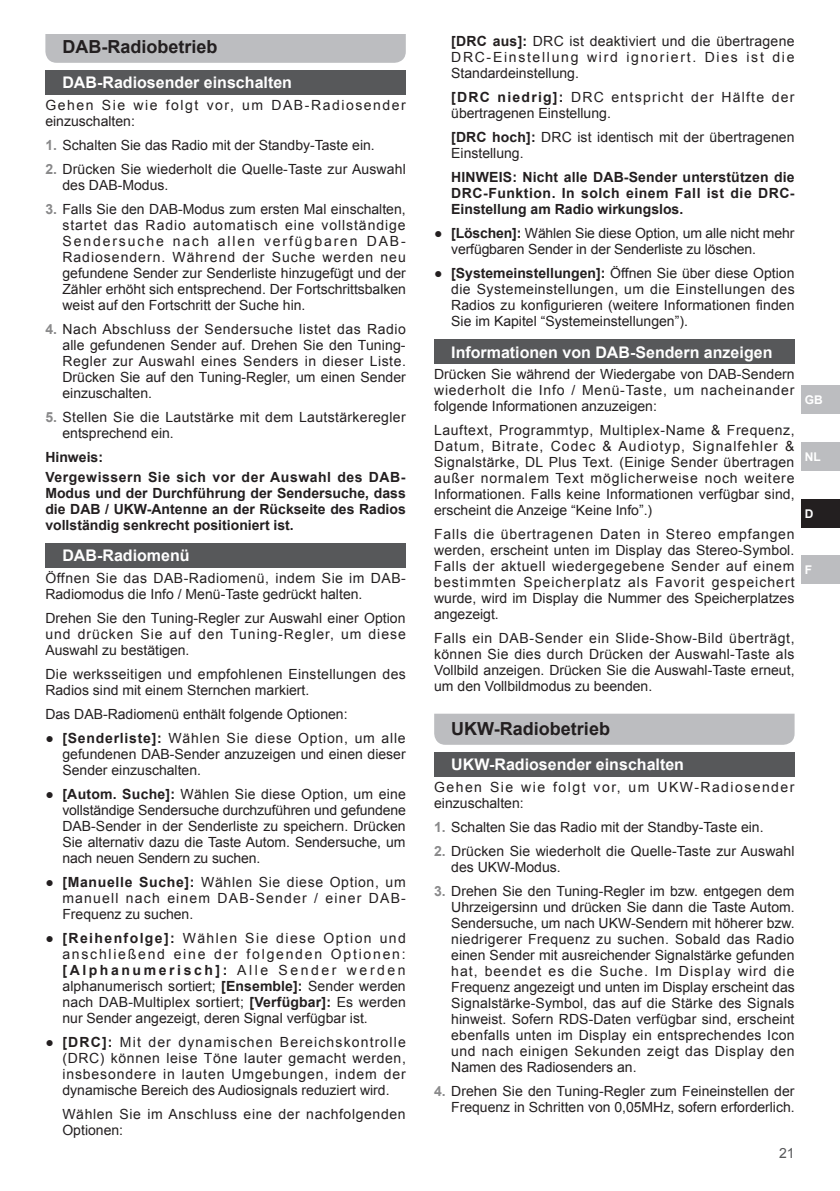
<style>
.page{position:relative;width:840px;height:1191px;background:#fff}
.page>*{position:absolute;margin:0;border:0;box-sizing:border-box;transform-origin:0 0}
.t1{font:700 18px "Arial";color:#231f20}
.t2{font:700 16px "Arial";color:#fff}
.t3{font:14px/16px "Arial";color:#231f20;text-align:justify}
.t4{font:700 14px/16px "Arial";color:#231f20;text-align:justify}
.t5{font:14px/16px "Arial";letter-spacing:.025em;color:#231f20}
.t6{font:14px/16px "Arial";letter-spacing:.11em;color:#231f20}
.t7{font:14px/16px "Arial";letter-spacing:.105em;color:#231f20}
.t8{font:14px/16px "Arial";letter-spacing:.045em;color:#231f20}
.t9{font:700 14px/20px "Arial";letter-spacing:.04em;color:#231f20}
.t10{font:14px "Arial";color:#57585a}
.t11{font:700 12px "Arial";color:#fff}
.s1{font-weight:700;color:#89898a}
.s2{font-weight:700}
</style>
<div class="page">
<div style="left:801px;top:386px;width:38px;height:28px;background:#bcbdc0"></div>
<div style="left:801px;top:442px;width:38px;height:29px;background:#bcbdc0"></div>
<div style="left:801px;top:499px;width:38px;height:28px;background:#231f20"></div>
<div style="left:801px;top:556px;width:38px;height:28px;background:#bcbdc0"></div>
<div style="left:45px;top:34px;width:360px;height:29px;background:#bcbdc0"></div>
<div style="left:45px;top:70px;width:360px;height:25px;background:#57585a"></div>
<div style="left:45px;top:543px;width:360px;height:25px;background:#57585a"></div>
<div style="left:434px;top:339px;width:360px;height:25px;background:#57585a"></div>
<svg style="left:434px;top:713px;width:360px;height:32px"></svg>
<div style="left:434px;top:752px;width:360px;height:24px;background:#57585a"></div>
<p class="t1" style="left:62px;top:35px;width:156px">DAB-Radiobetrieb</p>
<p class="t2" style="left:62px;top:72px;width:231px">DAB-Radiosender einschalten</p>
<p class="t6" style="left:45px;top:97px;width:362px">Gehen Sie wie folgt vor, um DAB-Radiosender einzuschalten:</p>
<p class="t3" style="left:45px;top:137px;width:331px"><span class="s1">1.</span> Schalten Sie das Radio mit der Standby-Taste ein.</p>
<p class="t3" style="left:62px;top:161px;width:345px;text-indent:-17px"><span class="s1">2.</span> Drücken Sie wiederholt die Quelle-Taste zur Auswahl des DAB-Modus.</p>
<p class="t3" style="left:62px;top:201px;width:345px;text-indent:-17px"><span class="s1">3.</span> Falls Sie den DAB-Modus zum ersten Mal einschalten, startet das Radio automatisch eine vollständige Sendersuche nach allen verfügbaren DAB-Radiosendern. Während der Suche werden neu gefundene Sender zur Senderliste hinzugefügt und der Zähler erhöht sich entsprechend. Der Fortschrittsbalken weist auf den Fortschritt der Suche hin.</p>
<p class="t3" style="left:62px;top:321px;width:345px;text-indent:-17px"><span class="s1">4.</span> Nach Abschluss der Sendersuche listet das Radio alle gefundenen Sender auf. Drehen Sie den Tuning-Regler zur Auswahl eines Senders in dieser Liste.<br>Drücken Sie auf den Tuning-Regler, um einen Sender einzuschalten.</p>
<p class="t5" style="left:62px;top:409px;width:344px;text-indent:-17px"><span class="s1">5.</span> Stellen Sie die Lautstärke mit dem Lautstärkeregler entsprechend ein.</p>
<p class="t9" style="left:45px;top:447px;width:361px">Hinweis:<br>Vergewissern Sie sich vor der Auswahl des DAB-</p>
<p class="t4" style="left:45px;top:485px;width:362px">Modus und der Durchführung der Sendersuche, dass die DAB / UKW-Antenne an der Rückseite des Radios vollständig senkrecht positioniert ist.</p>
<p class="t2" style="left:62px;top:545px;width:129px">DAB-Radiomenü</p>
<p class="t3" style="left:45px;top:570px;width:362px">Öffnen Sie das DAB-Radiomenü, indem Sie im DAB-<br>Radiomodus die Info / Menü-Taste gedrückt halten.</p>
<p class="t3" style="left:45px;top:610px;width:362px">Drehen Sie den Tuning-Regler zur Auswahl einer Option und drücken Sie auf den Tuning-Regler, um diese Auswahl zu bestätigen.</p>
<p class="t5" style="left:45px;top:666px;width:362px">Die werksseitigen und empfohlenen Einstellungen des<br>Radios sind mit einem Sternchen markiert.</p>
<p class="t3" style="left:45px;top:706px;width:303px">Das DAB-Radiomenü enthält folgende Optionen:</p>
<p class="t3" style="left:62px;top:730px;width:344px;text-indent:-17px">● <span class="s2">[Senderliste]:</span> Wählen Sie diese Option, um alle gefundenen DAB-Sender anzuzeigen und einen dieser Sender einzuschalten.</p>
<p class="t3" style="left:62px;top:786px;width:345px;text-indent:-17px">● <span class="s2">[Autom. Suche]:</span> Wählen Sie diese Option, um eine vollständige Sendersuche durchzuführen und gefundene DAB-Sender in der Senderliste zu speichern. Drücken Sie alternativ dazu die Taste Autom. Sendersuche, um nach neuen Sendern zu suchen.</p>
<p class="t3" style="left:62px;top:874px;width:345px;text-indent:-17px">● <span class="s2">[Manuelle Suche]:</span> Wählen Sie diese Option, um manuell nach einem DAB-Sender / einer DAB-Frequenz zu suchen.</p>
<p class="t3" style="left:62px;top:930px;width:345px;text-indent:-17px">● <span class="s2">[Reihenfolge]:</span> Wählen Sie diese Option und anschließend eine der folgenden Optionen: <span class="s2">[Alphanumerisch]:</span> Alle Sender werden alphanumerisch sortiert; <span class="s2">[Ensemble]:</span> Sender werden nach DAB-Multiplex sortiert; <span class="s2">[Verfügbar]:</span> Es werden nur Sender angezeigt, deren Signal verfügbar ist.</p>
<p class="t3" style="left:62px;top:1033px;width:345px;text-indent:-17px">● <span class="s2">[DRC]:</span> Mit der dynamischen Bereichskontrolle (DRC) können leise Töne lauter gemacht werden, insbesondere in lauten Umgebungen, indem der dynamische Bereich des Audiosignals reduziert wird.</p>
<p class="t8" style="left:62px;top:1105px;width:344px">Wählen Sie im Anschluss eine der nachfolgenden<br>Optionen:</p>
<p class="t3" style="left:451px;top:33px;width:344px"><span class="s2">[DRC aus]:</span> DRC ist deaktiviert und die übertragene DRC-Einstellung wird ignoriert. Dies ist die Standardeinstellung.</p>
<p class="t3" style="left:451px;top:89px;width:345px"><span class="s2">[DRC niedrig]:</span> DRC entspricht der Hälfte der übertragenen Einstellung.</p>
<p class="t3" style="left:451px;top:129px;width:345px"><span class="s2">[DRC hoch]:</span> DRC ist identisch mit der übertragenen<br>Einstellung.</p>
<p class="t4" style="left:451px;top:169px;width:345px">HINWEIS: Nicht alle DAB-Sender unterstützen die DRC-Funktion. In solch einem Fall ist die DRC-Einstellung am Radio wirkungslos.</p>
<p class="t3" style="left:451px;top:225px;width:344px;text-indent:-17px">● <span class="s2">[Löschen]:</span> Wählen Sie diese Option, um alle nicht mehr verfügbaren Sender in der Senderliste zu löschen.</p>
<p class="t3" style="left:451px;top:265px;width:345px;text-indent:-17px">● <span class="s2">[Systemeinstellungen]:</span> Öffnen Sie über diese Option die Systemeinstellungen, um die Einstellungen des Radios zu konfigurieren (weitere Informationen finden Sie im Kapitel “Systemeinstellungen”).</p>
<p class="t2" style="left:451px;top:341px;width:322px">Informationen von DAB-Sendern anzeigen</p>
<p class="t3" style="left:434px;top:366px;width:362px">Drücken Sie während der Wiedergabe von DAB-Sendern wiederholt die Info / Menü-Taste, um nacheinander folgende Informationen anzuzeigen:</p>
<p class="t3" style="left:434px;top:422px;width:362px">Lauftext, Programmtyp, Multiplex-Name &amp; Frequenz, Datum, Bitrate, Codec &amp; Audiotyp, Signalfehler &amp; Signalstärke, DL Plus Text. (Einige Sender übertragen außer normalem Text möglicherweise noch weitere Informationen. Falls keine Informationen verfügbar sind, erscheint die Anzeige “Keine Info”.)</p>
<p class="t3" style="left:434px;top:526px;width:362px">Falls die übertragenen Daten in Stereo empfangen werden, erscheint unten im Display das Stereo-Symbol.<br>Falls der aktuell wiedergegebene Sender auf einem bestimmten Speicherplatz als Favorit gespeichert wurde, wird im Display die Nummer des Speicherplatzes angezeigt.</p>
<p class="t3" style="left:434px;top:630px;width:362px">Falls ein DAB-Sender ein Slide-Show-Bild überträgt, können Sie dies durch Drücken der Auswahl-Taste als Vollbild anzeigen. Drücken Sie die Auswahl-Taste erneut, um den Vollbildmodus zu beenden.</p>
<p class="t1" style="left:451px;top:717px;width:160px">UKW-Radiobetrieb</p>
<p class="t2" style="left:451px;top:754px;width:234px">UKW-Radiosender einschalten</p>
<p class="t7" style="left:434px;top:779px;width:361px">Gehen Sie wie folgt vor, um UKW-Radiosender einzuschalten:</p>
<p class="t3" style="left:434px;top:819px;width:331px"><span class="s1">1.</span> Schalten Sie das Radio mit der Standby-Taste ein.</p>
<p class="t3" style="left:451px;top:843px;width:345px;text-indent:-17px"><span class="s1">2.</span> Drücken Sie wiederholt die Quelle-Taste zur Auswahl des UKW-Modus.</p>
<p class="t3" style="left:451px;top:883px;width:345px;text-indent:-17px"><span class="s1">3.</span> Drehen Sie den Tuning-Regler im bzw. entgegen dem Uhrzeigersinn und drücken Sie dann die Taste Autom.<br>Sendersuche, um nach UKW-Sendern mit höherer bzw. niedrigerer Frequenz zu suchen. Sobald das Radio einen Sender mit ausreichender Signalstärke gefunden hat, beendet es die Suche. Im Display wird die Frequenz angezeigt und unten im Display erscheint das Signalstärke-Symbol, das auf die Stärke des Signals hinweist. Sofern RDS-Daten verfügbar sind, erscheint ebenfalls unten im Display ein entsprechendes Icon und nach einigen Sekunden zeigt das Display den Namen des Radiosenders an.</p>
<p class="t3" style="left:434px;top:1083px;width:362px;text-align:right"><span class="s1">4.</span> Drehen Sie den Tuning-Regler zum Feineinstellen der<br>Frequenz in Schritten von 0,05MHz, sofern erforderlich.</p>
<p class="t11" style="left:804px;top:392px;width:19px">GB</p>
<p class="t11" style="left:804px;top:448px;width:17px">NL</p>
<p class="t11" style="left:804px;top:505px;width:10px">D</p>
<p class="t11" style="left:804px;top:562px;width:9px">F</p>
<p class="t10" style="left:778px;top:1143px;width:17px">21</p>
</div>
